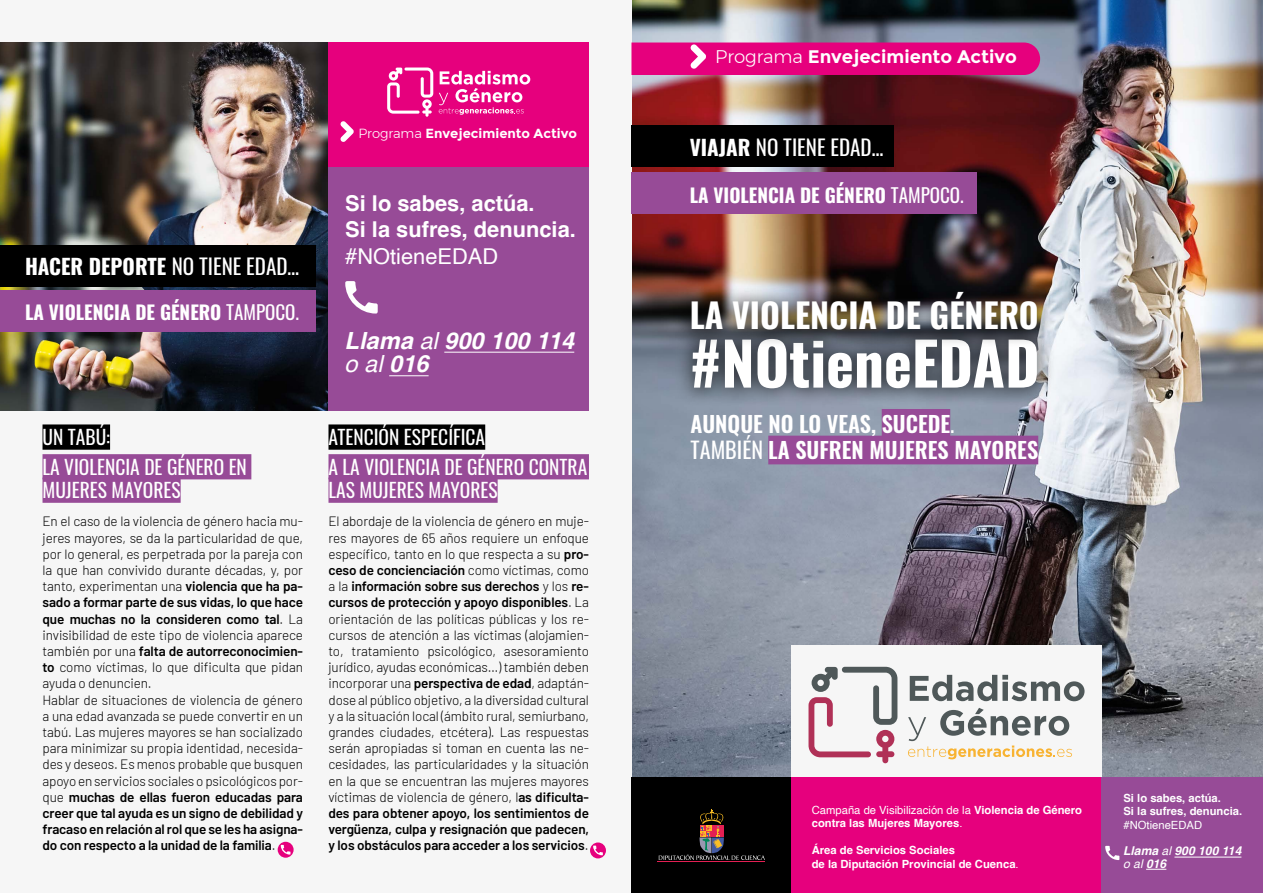
<style>
.page{position:relative;width:1263px;height:893px;background:#fff}
.page>*{position:absolute;margin:0;border:0;box-sizing:border-box;transform-origin:0 0}
.t1{font:700 59.25px "Oswald";color:#fff}
.t2{font:700 33.9px "Oswald";color:#fff}
.t3{font:italic 700 23.55px/23.5px "Helvetica";color:#fff}
.t4{font:600 22.2px/26.7px "Oswald";color:#fff}
.t5{font:700 21.9px/26.2px "Helvetica";color:#fff}
.t6{font:21.9px "Helvetica";color:#fff}
.t7{font:700 21.15px "Oswald";color:#fff}
.t8{font:21.15px "Oswald";color:#fff}
.t9{font:19.5px/23.4px "Oswald";color:#fff}
.t10{font:700 19.05px "Oswald";color:#fff}
.t11{font:700 18.15px "Montserrat";color:#fff}
.t12{font:300 13.5px/16.2px "Barlow";letter-spacing:-.01em;color:#000;text-align:justify}
.t13{font:700 13.2px "Montserrat";color:#fff}
.t14{font:italic 700 12.15px/12.1px "Helvetica";color:#fff}
.t15{font:700 11.25px/13.5px "Helvetica";color:#fff}
.t16{font:11.25px "Helvetica";color:#fff}
.s1{font-weight:400}
.s2{font-weight:600}
.s3{font-weight:300}
.s4{font-weight:700}
</style>
<div class="page">
<img style="left:631px;top:0;width:632px;height:778px">
<div style="left:0;top:0;width:631px;height:893px;background:#f6f6f6"></div>
<div style="left:791px;top:646px;width:310px;height:132px;background:#f6f6f6"></div>
<div style="left:674px;top:320px;width:382px;height:87px;background:#000;opacity:.55"></div>
<div style="left:673px;top:274px;width:383px;height:74px;background:#000;opacity:.55"></div>
<div style="left:882px;top:409px;width:68px;height:29px;background:#974b97"></div>
<div style="left:768px;top:436px;width:270px;height:28px;background:#974b97"></div>
<div style="left:328px;top:454px;width:261px;height:25px;background:#974b97"></div>
<div style="left:328px;top:478px;width:170px;height:25px;background:#974b97"></div>
<div style="left:328px;top:424px;width:157px;height:26px;background:#000"></div>
<div style="left:43px;top:454px;width:208px;height:25px;background:#974b97"></div>
<div style="left:43px;top:478px;width:138px;height:25px;background:#974b97"></div>
<div style="left:43px;top:424px;width:67px;height:26px;background:#000"></div>
<img style="left:0;top:43px;width:328px;height:368px">
<div style="left:0;top:245px;width:316px;height:41px;background:#000"></div>
<div style="left:631px;top:126px;width:263px;height:41px;background:#000"></div>
<div style="left:0;top:290px;width:316px;height:41px;background:#974b97"></div>
<div style="left:631px;top:173px;width:346px;height:41px;background:#974b97"></div>
<div style="left:328px;top:167px;width:261px;height:244px;background:#974b97"></div>
<div style="left:328px;top:43px;width:261px;height:124px;background:#e6007d"></div>
<hr style="left:444px;top:352px;width:130px;height:1px;background:#fff">
<hr style="left:389px;top:375px;width:40px;height:1px;background:#fff">
<svg style="left:345px;top:281px;width:33px;height:33px"></svg>
<svg style="left:590px;top:842px;width:16px;height:16px"></svg>
<svg style="left:593px;top:846px;width:10px;height:9px"></svg>
<svg style="left:278px;top:842px;width:16px;height:16px"></svg>
<svg style="left:281px;top:845px;width:9px;height:10px"></svg>
<svg style="left:439px;top:71px;width:91px;height:44px"></svg>
<svg style="left:387px;top:68px;width:46px;height:49px"></svg>
<svg style="left:340px;top:121px;width:14px;height:21px"></svg>
<svg style="left:910px;top:675px;width:174px;height:26px"></svg>
<svg style="left:908px;top:708px;width:164px;height:51px"></svg>
<svg style="left:808px;top:667px;width:89px;height:96px"></svg>
<div style="left:631px;top:778px;width:160px;height:115px;background:#000"></div>
<div style="left:791px;top:778px;width:310px;height:115px;background:#e6007d"></div>
<div style="left:1101px;top:778px;width:162px;height:115px;background:#974b97"></div>
<hr style="left:658px;top:861px;width:107px;height:1px;background:#e41f53">
<svg style="left:659px;top:810px;width:106px;height:50px"></svg>
<hr style="left:1174px;top:857px;width:67px;height:1px;background:#fff">
<svg style="left:1146px;top:869px;width:20px;height:1px"></svg>
<svg style="left:1105px;top:846px;width:14px;height:14px"></svg>
<div style="left:631px;top:43px;width:409px;height:32px;background:#e6007d"></div>
<h3 class="t7" style="left:25px;top:256px;width:276px">HACER DEPORTE <span class="s1">NO TIENE EDAD…</span></h3>
<h3 class="t10" style="left:25px;top:302px;width:276px">LA VIOLENCIA DE GÉNERO <span class="s1">TAMPOCO.</span></h3>
<h3 class="t9" style="left:43px;top:424px;width:69px">UN TABÚ:</h3>
<h3 class="t9" style="left:43px;top:453px;width:206px">LA VIOLENCIA DE GÉNERO EN<br>MUJERES MAYORES</h3>
<p class="t12" style="left:43px;top:512px;width:262px;text-align:left">En el caso de la violencia de género hacia mu&shy;jeres mayores, se da la particularidad de que, por lo general, es perpetrada por la pareja con la que han convivido durante décadas, y, por tanto, experimentan una <span class="s2">violencia que ha pa&shy;sado a formar parte de sus vidas, lo que hace que muchas no la consideren como tal</span>. La invisibilidad de este tipo de violencia aparece también por una <span class="s2">falta de autorreconocimien&shy;to</span> como víctimas, lo que dificulta que pidan ayuda o denuncien.<br>Hablar de situaciones de violencia de género a una edad avanzada se puede convertir en un tabú. Las mujeres mayores se han socializado para minimizar su propia identidad, necesida&shy;des y deseos. Es menos probable que busquen apoyo en servicios sociales o psicológicos por&shy;que <span class="s2">muchas de ellas fueron educadas para creer que tal ayuda es un signo de debilidad y fracaso en relación al rol que se les ha asigna&shy;do con respecto a la unidad de la familia</span>.</p>
<p class="t13" style="left:358px;top:125px;width:220px"><span class="s3">Programa</span> Envejecimiento Activo</p>
<h3 class="t5" style="left:345px;top:193px;width:232px">Si lo sabes, actúa.<br>Si la sufres, denuncia.</h3>
<h3 class="t6" style="left:345px;top:239px;width:154px">#NOtieneEDAD</h3>
<h3 class="t3" style="left:345px;top:331px;width:231px">Llama <span class="s1">al</span> 900 100 114 <span class="s1">o al</span> 016</h3>
<h3 class="t9" style="left:328px;top:424px;width:158px">ATENCIÓN ESPECÍFICA</h3>
<h3 class="t9" style="left:328px;top:453px;width:260px">A LA VIOLENCIA DE GÉNERO CONTRA<br>LAS MUJERES MAYORES</h3>
<p class="t12" style="left:328px;top:512px;width:262px">El abordaje de la violencia de género en muje&shy;res mayores de 65 años requiere un enfoque específico, tanto en lo que respecta a su <span class="s2">pro&shy;ceso de concienciación</span> como víctimas, como a la <span class="s2">información sobre sus derechos</span> y los <span class="s2">re&shy;cursos de protección y apoyo disponibles</span>. La orientación de las políticas públicas y los re&shy;cursos de atención a las víctimas (alojamien&shy;to, tratamiento psicológico, asesoramiento jurídico, ayudas económicas…) también deben incorporar una <span class="s2">perspectiva de edad</span>, adaptán&shy;dose al público objetivo, a la diversidad cultural y a la situación local (ámbito rural, semiurbano, grandes ciudades, etcétera). Las respuestas serán apropiadas si toman en cuenta las ne&shy;cesidades, las particularidades y la situación en la que se encuentran las mujeres mayores víctimas de violencia de género, l<span class="s2">as dificulta&shy;des para obtener apoyo, los sentimientos de vergüenza, culpa y resignación que padecen, y los obstáculos para acceder a los servicios</span>.</p>
<h3 class="t11" style="left:715px;top:46px;width:303px"><span class="s3">Programa</span> Envejecimiento Activo</h3>
<h3 class="t8" style="left:690px;top:129px;width:195px"><span class="s4">VIAJAR</span> NO TIENE EDAD…</h3>
<h3 class="t10" style="left:690px;top:185px;width:276px">LA VIOLENCIA DE GÉNERO <span class="s1">TAMPOCO.</span></h3>
<h2 class="t2" style="left:690px;top:298px;width:350px">LA VIOLENCIA DE GÉNERO</h2>
<h1 class="t1" style="left:690px;top:332px;width:352px">#NOtieneEDAD</h1>
<h3 class="t4" style="left:691px;top:411px;width:353px">AUNQUE NO LO VEAS, SUCEDE<span class="s1">.<br>TAMBIÉN</span> LA SUFREN MUJERES MAYORES<span class="s1">.</span></h3>
<p class="t15" style="left:812px;top:804px;width:272px"><span class="s1">Campaña de Visibilización de la</span> Violencia de Género contra las Mujeres Mayores<span class="s1">.</span></p>
<p class="t15" style="left:812px;top:845px;width:208px">Área de Servicios Sociales<br>de la Diputación Provincial de Cuenca<span class="s1">.</span></p>
<p class="t15" style="left:1123px;top:792px;width:120px">Si lo sabes, actúa.<br>Si la sufres, denuncia.</p>
<p class="t16" style="left:1123px;top:816px;width:80px">#NOtieneEDAD</p>
<p class="t14" style="left:1123px;top:846px;width:120px">Llama <span class="s1">al</span> 900 100 114 <span class="s1">o al</span> 016</p>
</div>
